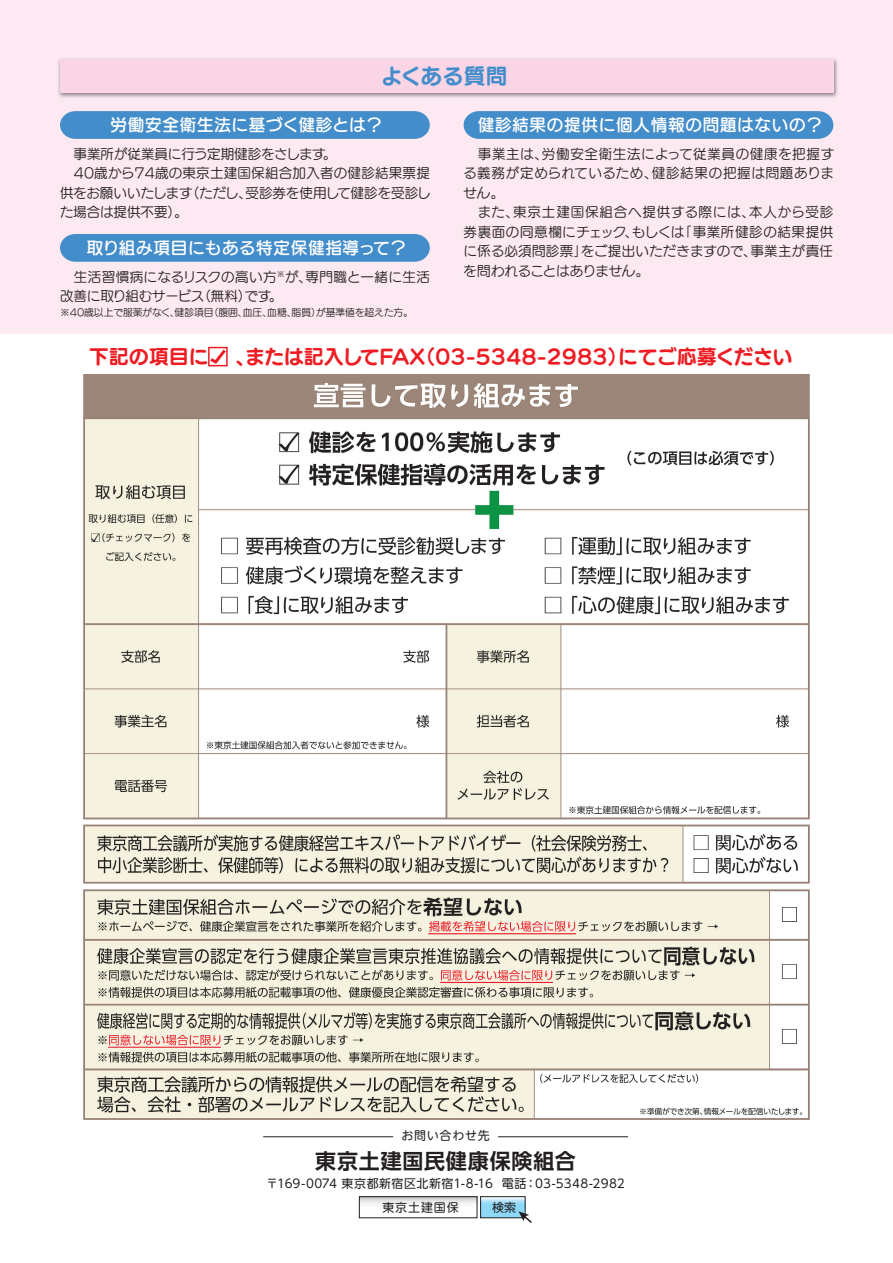
<style>
.page{position:relative;width:893px;height:1263px;background:#fff}
.page>*{position:absolute;margin:0;border:0;box-sizing:border-box;transform-origin:0 0}
.t1{font:700 21px "UD Shin Go Pr 6 De";letter-spacing:.04em;color:#231f20}
.t2{font:21px "UD Marugo Large Pr 6 B";letter-spacing:.02em;color:#448dcb}
.t3{font:19.5px "UD Marugo Large Pr 6 B";letter-spacing:.025em;color:#ee1d23}
.t4{font:16.5px "UD Marugo Large Pr 6 DB";letter-spacing:.05em;color:#fff}
.t5{font:13.5px/19.5px "UD Marugo Large Pr 6 M";letter-spacing:.045em;color:#231f20}
.t6{font:13.5px/19.5px "UD Marugo Large Pr 6 M";color:#231f20}
.t7{font:13.5px/19.5px "UD Marugo Large Pr 6 M";letter-spacing:.02em;color:#231f20}
.t8{font:12px "UD Shin Go Pr 6";letter-spacing:.025em;color:#231f20}
.t9{font:12px "UD Shin M Go Pr 6";letter-spacing:.065em;color:#231f20}
.t10{font:9.75px "UD Marugo Large Pr 6 M";color:#231f20}
</style>
<div class="page">
<div style="left:0;top:0;width:893px;height:334px;background:#fce9f1"></div>
<hr style="left:498px;top:1136px;width:130px;height:1px;background:#231f20">
<hr style="left:263px;top:1136px;width:130px;height:1px;background:#231f20">
<svg style="left:361px;top:1198px;width:114px;height:6px"></svg>
<div style="left:359px;top:1196px;width:118px;height:22px;border:1px solid #231f20"></div>
<svg style="left:482px;top:1198px;width:41px;height:10px"></svg>
<div style="left:481px;top:1208px;width:44px;height:10px;background:#8ed8f7"></div>
<div style="left:480px;top:1196px;width:45px;height:22px;border:1px solid #231f20"></div>
<svg style="left:518px;top:1211px;width:14px;height:12px"></svg>
<svg style="left:60px;top:111px;width:370px;height:28px;background:#488fcb"></svg>
<div style="left:60px;top:234px;width:370px;height:28px;background:#448dcb"></div>
<svg style="left:464px;top:111px;width:369px;height:28px;background:#488fcb"></svg>
<img style="left:58px;top:58px;width:780px;height:40px">
<div style="left:60px;top:60px;width:773px;height:33px;background:#fad5e5"></div>
<svg style="left:208px;top:346px;width:20px;height:20px"></svg>
<img style="left:83px;top:375px;width:727px;height:745px">
<h1 class="t2" style="left:382px;top:64px;width:127px">よくある質問</h1>
<p class="t4" style="left:110px;top:116px;width:273px">労働安全衛生法に基づく健診とは？</p>
<p class="t6" style="left:60px;top:144px;width:372px">　事業所が従業員に行う定期健診をさします。<br>　40歳から74歳の東京土建国保組合加入者の健診結果票提供をお願いいたします（ただし、受診券を使用して健診を受診した場合は提供不要）。</p>
<p class="t4" style="left:87px;top:239px;width:321px">取り組み項目にもある特定保健指導って？</p>
<p class="t7" style="left:60px;top:267px;width:371px">　生活習慣病になるリスクの高い方<sup>※</sup>が、専門職と一緒に生活改善に取り組むサービス（無料）です。</p>
<p class="t10" style="left:60px;top:307px;width:355px">※40歳以上で服薬がなく、健診項目（腹囲、血圧、血糖、脂質）が基準値を超えた方。</p>
<p class="t4" style="left:478px;top:116px;width:346px">健診結果の提供に個人情報の問題はないの？</p>
<p class="t5" style="left:463px;top:144px;width:372px">　事業主は、労働安全衛生法によって従業員の健康を把握する義務が定められているため、健診結果の把握は問題ありません。<br>　また、東京土建国保組合へ提供する際には、本人から受診券裏面の同意欄にチェック、もしくは「事業所健診の結果提供に係る必須問診票」をご提出いただきますので、事業主が責任を問われることはありません。</p>
<h2 class="t3" style="left:89px;top:346px;width:705px">下記の項目に　 、または記入してFAX（03-5348-2983）にてご応募ください</h2>
<p class="t9" style="left:402px;top:1126px;width:90px">お問い合わせ先</p>
<h1 class="t1" style="left:315px;top:1143px;width:262px">東京土建国民健康保険組合</h1>
<p class="t8" style="left:266px;top:1174px;width:360px">〒169-0074 東京都新宿区北新宿1-8-16 電話：03-5348-2982</p>
<p class="t9" style="left:382px;top:1197px;width:78px">東京土建国保</p>
<p class="t9" style="left:492px;top:1197px;width:26px">検索</p>
</div>
